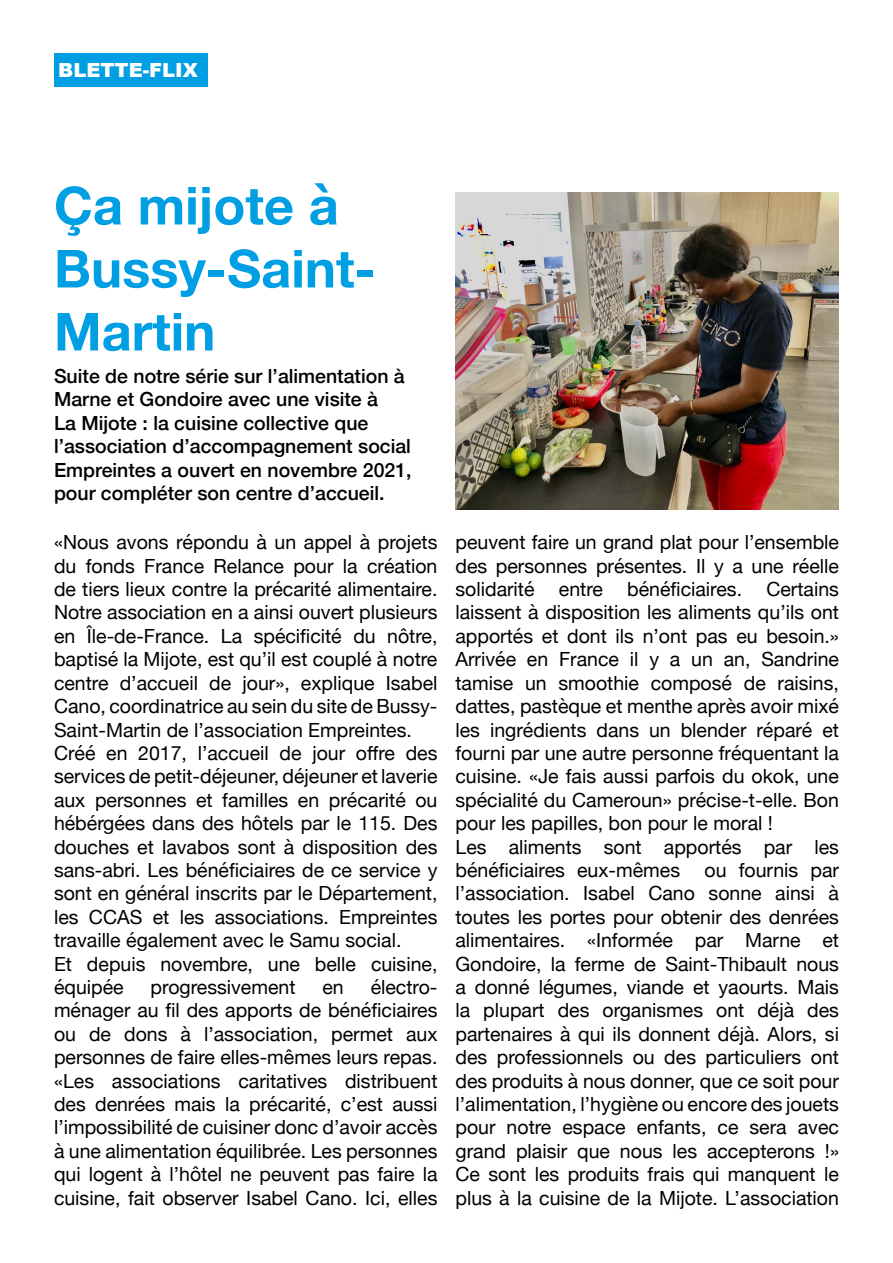
<style>
.page{position:relative;width:893px;height:1263px;background:#fff}
.page>*{position:absolute;margin:0;border:0;box-sizing:border-box;transform-origin:0 0}
.t1{font:700 52.5px/63px "Helvetica Neue";color:#009fe3}
.t2{font:19.5px/23.4px "Helvetica Neue";color:#000}
.t3{font:500 19.5px/23.4px "Helvetica Neue";color:#000}
.t4{font:900 19.5px "Arial";color:#fff}
</style>
<div class="page">
<div style="left:54px;top:54px;width:153px;height:33px;background:#009fe3"></div>
<img style="left:455px;top:192px;width:384px;height:317px">
<p class="t4" style="left:58px;top:56px;width:141px">BLETTE-FLIX</p>
<h1 class="t1" style="left:54px;top:176px;width:323px">Ça mijote à<br>Bussy-Saint-<br>Martin</h1>
<p class="t3" style="left:54px;top:363px;width:359px">Suite de notre série sur l’alimentation à Marne et Gondoire avec une visite à<br>La Mijote : la cuisine collective que l’association d’accompagnement social Empreintes a ouvert en novembre 2021, pour compléter son centre d’accueil.</p>
<p class="t2" style="left:54px;top:532px;width:385px">«Nous avons répondu à un appel à projets du fonds France Relance pour la création de tiers lieux contre la précarité alimentaire.<br>Notre association en a ainsi ouvert plusieurs en Île-de-France. La spécificité du nôtre, baptisé la Mijote, est qu’il est couplé à notre centre d’accueil de jour», explique Isabel Cano, coordinatrice au sein du site de Bussy-Saint-Martin de l’association Empreintes.<br>Créé en 2017, l’accueil de jour offre des services de petit-déjeuner, déjeuner et laverie aux personnes et familles en précarité ou hébérgées dans des hôtels par le 115. Des douches et lavabos sont à disposition des sans-abri. Les bénéficiaires de ce service y sont en général inscrits par le Département, les CCAS et les associations. Empreintes travaille également avec le Samu social.<br>Et depuis novembre, une belle cuisine, équipée</p>
<p class="t2" style="left:54px;top:976px;width:385px;text-align:justify;text-indent:317px">électro&shy;ménager au fil des apports de bénéficiaires ou de dons à l’association, permet aux personnes de faire elles-mêmes leurs repas. «Les associations caritatives distribuent des denrées mais la précarité, c’est aussi l’impossibilité de cuisiner donc d’avoir accès à une alimentation équilibrée. Les personnes qui logent à l’hôtel ne peuvent pas faire la cuisine, fait observer Isabel Cano. Ici, elles</p>
<p class="t2" style="left:151px;top:976px;width:146px">progressivement</p>
<p class="t2" style="left:322px;top:976px;width:23px">en</p>
<p class="t2" style="left:455px;top:532px;width:385px">peuvent faire un grand plat pour l’ensemble des personnes présentes. Il y a une réelle solidarité entre bénéficiaires. Certains laissent à disposition les aliments qu’ils ont apportés et dont ils n’ont pas eu besoin.» Arrivée en France il y a un an, Sandrine tamise un smoothie composé de raisins, dattes, pastèque et menthe après avoir mixé les ingrédients dans un blender réparé et fourni par une autre personne fréquentant la cuisine. «Je fais aussi parfois du okok, une spécialité du Cameroun» précise-t-elle. Bon pour les papilles, bon pour le moral !<br>Les aliments sont apportés par les bénéficiaires eux-mêmes</p>
<p class="t2" style="left:455px;top:859px;width:385px;text-align:justify;text-indent:249px">ou fournis par l’association. Isabel Cano sonne ainsi à toutes les portes pour obtenir des denrées alimentaires. «Informée par Marne et Gondoire, la ferme de Saint-Thibault nous a donné légumes, viande et yaourts. Mais la plupart des organismes ont déjà des partenaires à qui ils donnent déjà. Alors, si des professionnels ou des particuliers ont des produits à nous donner, que ce soit pour l’alimentation, l’hygiène ou encore des jouets pour notre espace enfants, ce sera avec grand plaisir que nous les accepterons !» Ce sont les produits frais qui manquent le plus à la cuisine de la Mijote. L’association</p>
</div>
